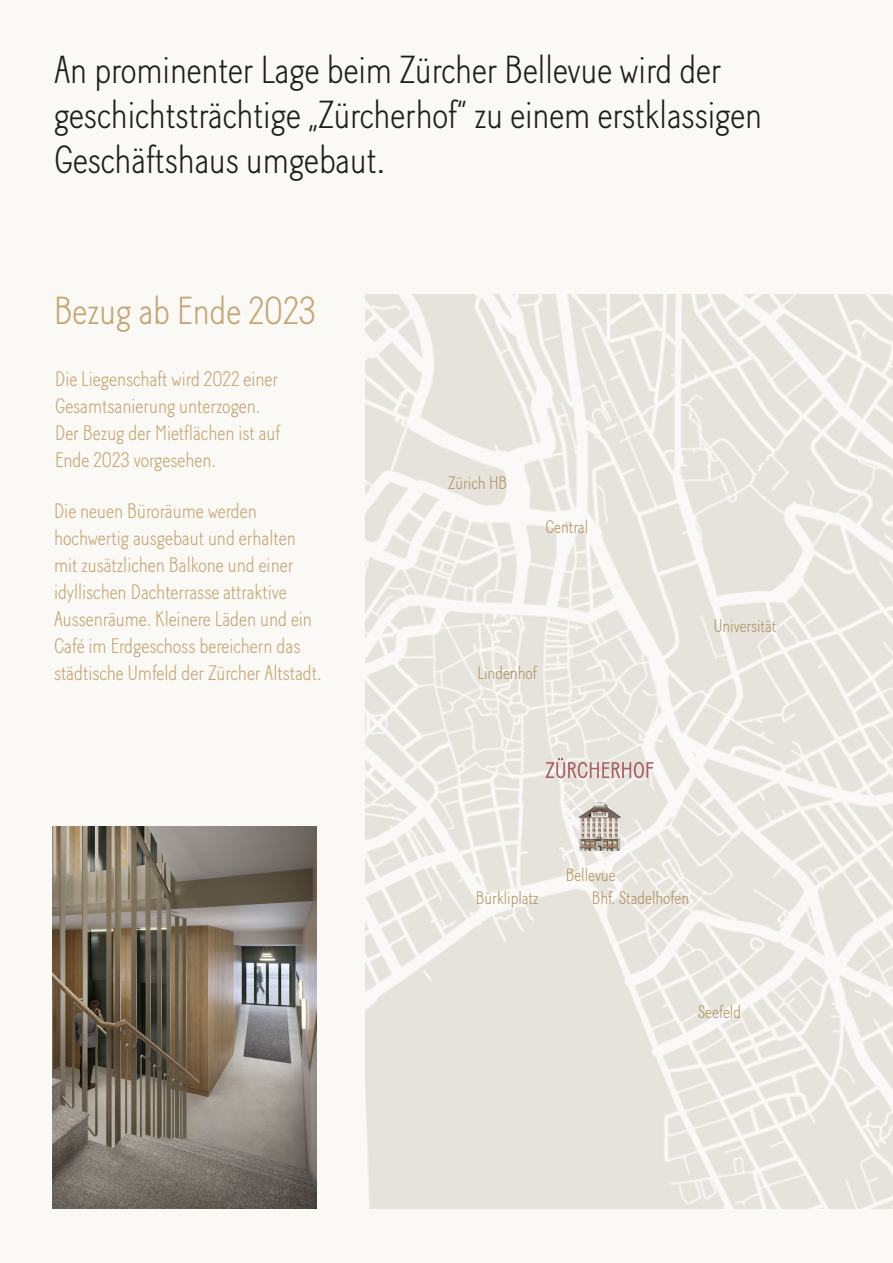
<style>
.page{position:relative;width:893px;height:1263px;background:#faf9f6}
.page>*{position:absolute;margin:0;border:0;box-sizing:border-box;transform-origin:0 0}
.t1{font:300 39px/45px "Baton";color:#1d1d1b}
.t2{font:300 39px "Baton";color:#c5a471}
.t3{font:300 21px/27px "Baton";color:#c5a471}
.t4{font:300 18px "Baton";color:#b19360}
</style>
<div class="page">
<img style="left:366px;top:294px;width:527px;height:915px">
<svg style="left:546px;top:758px;width:107px;height:20px"></svg>
<img style="left:578px;top:801px;width:43px;height:50px">
<img style="left:53px;top:826px;width:264px;height:383px">
<h1 class="t1" style="left:54px;top:47px;width:710px">An prominenter Lage beim Zürcher Bellevue wird der geschichtsträchtige „Zürcherhof“ zu einem erstklassigen<br>Geschäftshaus umgebaut.</h1>
<h1 class="t2" style="left:54px;top:288px;width:263px">Bezug ab Ende 2023</h1>
<p class="t3" style="left:55px;top:365px;width:227px">Die Liegenschaft wird 2022 einer<br>Gesamtsanierung unterzogen.<br>Der Bezug der Mietflächen ist auf<br>Ende 2023 vorgesehen.</p>
<p class="t3" style="left:54px;top:496px;width:269px">Die neuen Büroräume werden hochwertig ausgebaut und erhalten mit zusätzlichen Balkone und einer idyllischen Dachterrasse attraktive Aussenräume. Kleinere Läden und ein Café im Erdgeschoss bereichern das städtische Umfeld der Zürcher Altstadt.</p>
<p class="t4" style="left:448px;top:473px;width:61px">Zürich HB</p>
<p class="t4" style="left:546px;top:517px;width:44px">Central</p>
<p class="t4" style="left:478px;top:663px;width:61px">Lindenhof</p>
<p class="t4" style="left:714px;top:616px;width:64px">Universität</p>
<p class="t4" style="left:476px;top:888px;width:64px">Bürkliplatz</p>
<p class="t4" style="left:566px;top:864px;width:51px">Bellevue</p>
<p class="t4" style="left:592px;top:888px;width:99px">Bhf. Stadelhofen</p>
<p class="t4" style="left:698px;top:1001px;width:45px">Seefeld</p>
</div>
